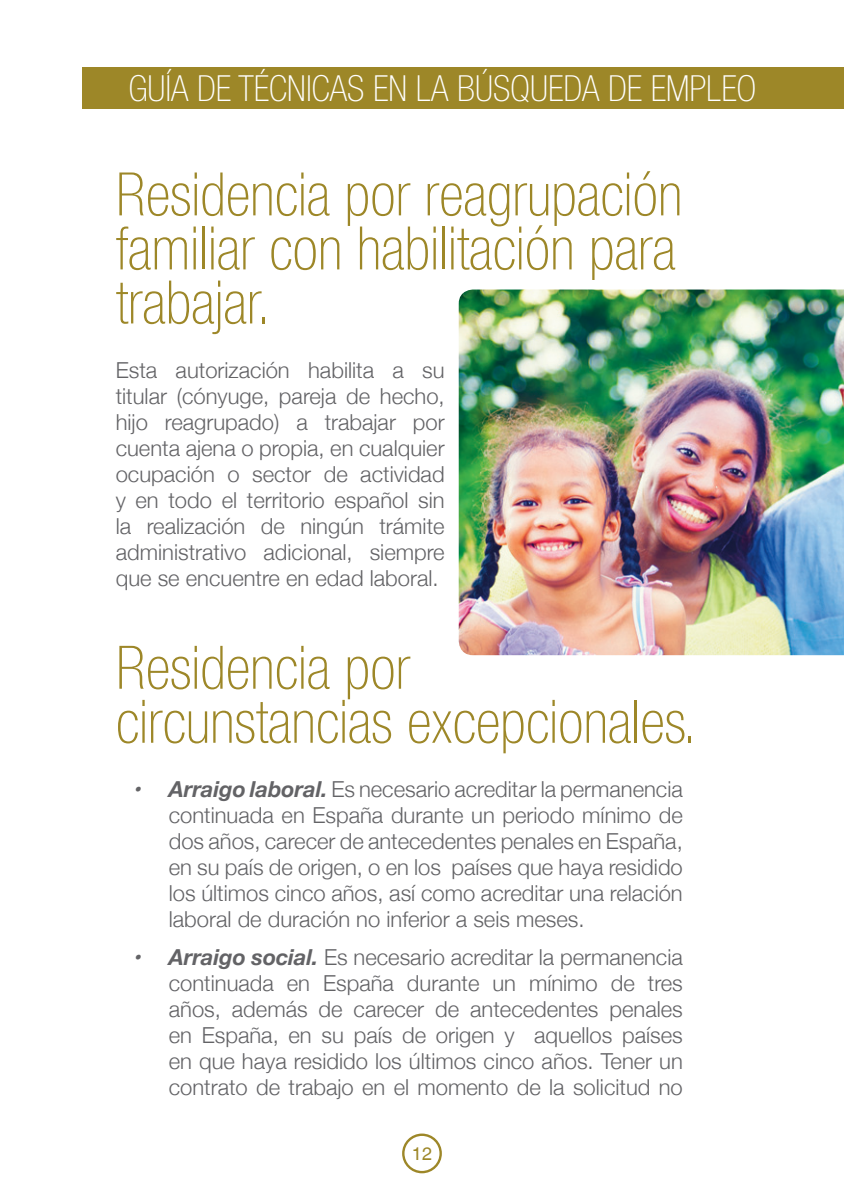
<style>
.page{position:relative;width:844px;height:1196px;background:#fff}
.page>*{position:absolute;margin:0;border:0;box-sizing:border-box;transform-origin:0 0}
.t1{font:100 condensed 60px/54px "Helvetica Neue LT Std";color:#9d8728;text-align:justify}
.t2{font:100 condensed 36px "Helvetica Neue LT Std";color:#fff}
.t3{font:300 22px/26px "Helvetica Neue";color:#636366;text-align:justify}
.t4{font:18px "Helvetica LT";color:#9d8728}
.s1{font-weight:700;font-style:italic}
</style>
<div class="page">
<div style="left:82px;top:68px;width:759px;height:41px;background:#9d8728"></div>
<hr style="left:841px;top:68px;width:3px;height:41px;background:#9d8728">
<div style="left:402px;top:1133px;width:40px;height:40px;border:2px solid #9d8728;border-radius:50%"></div>
<img style="left:459px;top:289px;width:385px;height:366px">
<h2 class="t2" style="left:129px;top:68px;width:629px">GUÍA DE TÉCNICAS EN LA BÚSQUEDA DE EMPLEO</h2>
<h1 class="t1" style="left:116px;top:167px;width:568px">Residencia por reagrupación familiar con habilitación para trabajar.</h1>
<p class="t3" style="left:116px;top:356px;width:330px">Esta autorización habilita a su titular (cónyuge, pareja de hecho, hijo reagrupado) a trabajar por cuenta ajena o propia, en cualquier ocupación o sector de actividad y en todo el territorio español sin la realización de ningún trámite administrativo adicional, siempre que se encuentre en edad laboral.</p>
<h1 class="t1" style="left:116px;top:640px;width:582px">Residencia por circunstancias excepcionales.</h1>
<p class="t3" style="left:169px;top:775px;width:515px;text-indent:-36px"><span class="s1">• Arraigo laboral.</span> Es necesario acreditar la permanencia continuada en España durante un periodo mínimo de dos años, carecer de antecedentes penales en España, en su país de origen, o en los países que haya residido los últimos cinco años, así como acreditar una relación laboral de duración no inferior a seis meses.</p>
<p class="t3" style="left:169px;top:942px;width:515px;text-indent:-36px"><span class="s1">• Arraigo social.</span> Es necesario acreditar la permanencia continuada en España durante un mínimo de tres años, además de carecer de antecedentes penales en España, en su país de origen y aquellos países en que haya residido los últimos cinco años. Tener un contrato de trabajo en el momento de la solicitud no</p>
<p class="t4" style="left:412px;top:1142px;width:22px">12</p>
</div>
